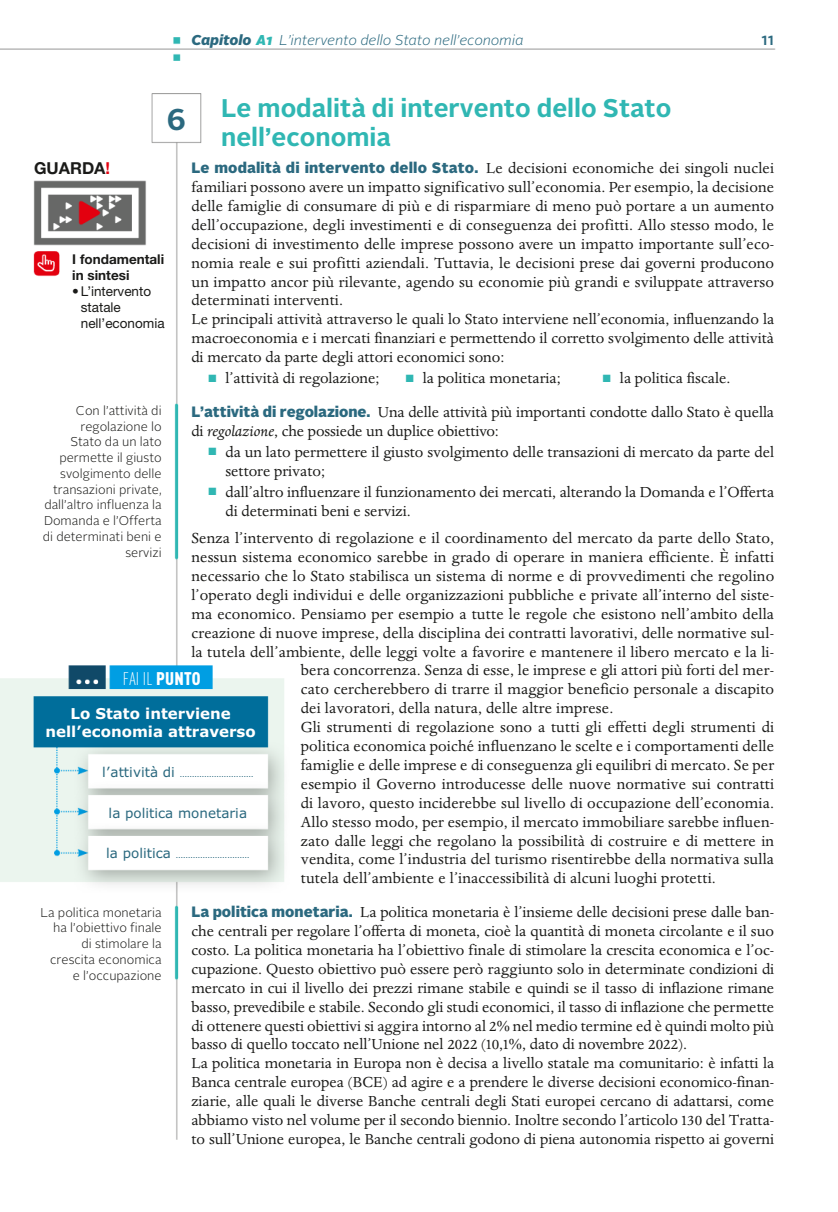
<style>
.page{position:relative;width:838px;height:1212px;background:#fff}
.page>*{position:absolute;margin:0;border:0;box-sizing:border-box;transform-origin:0 0}
.t1{font:700 30px "Alright Sans";color:#2b697f}
.t2{font:700 25.5px/28.5px "Alright Sans";color:#30b7b3}
.t3{font:300 condensed 18.15px "DIN Pro";color:#fff}
.t4{font:16.8px/18.9px "Dante MT Std";letter-spacing:.01em;color:#1a1a18}
.t5{font:700 16.5px "Helvetica Neue LT Std";color:#1a1a18}
.t6{font:500 16.5px "Alright Sans";color:#2b697f}
.t7{font:700 15px/18px "Verdana Pro";color:#fff;text-align:center}
.t8{font:italic 300 14.25px "Alright Sans";color:#2b697f}
.t9{font:13.5px "Verdana Pro";color:#2b697f}
.t10{font:13.5px/16.2px "Helvetica Neue LT Std";color:#1a1a18}
.t11{font:700 13.5px/16.2px "Helvetica Neue LT Std";color:#1a1a18}
.t12{font:300 12.75px/15.8px "Alright Sans";color:#1a1a18;text-align:right}
.s1{font-weight:900}
.s2{font-weight:900;color:#30b7b3}
.s3{font-family:"Alright Sans";font-weight:900;font-size:15px;color:#2b697f}
.s4{color:#30b7b3}
.s5{color:#e3000f}
.s6{font-style:italic}
.s7{font-size:9px}
</style>
<div class="page">
<img style="left:0;top:37px;width:776px;height:1103px">
<p class="t8" style="left:191px;top:34px;width:334px"><span class="s1">Capitolo</span> <span class="s2">A1</span> L’intervento dello Stato nell’economia</p>
<p class="t6" style="left:761px;top:32px;width:14px">11</p>
<h2 class="t2" style="left:221px;top:96px;width:452px">Le modalità di intervento dello Stato nell’economia</h2>
<p class="t4" style="left:191px;top:160px;width:584px"><span class="s3">Le modalità di intervento dello Stato.</span> Le decisioni economiche dei singoli nuclei familiari possono avere un impatto significativo sull’economia. Per esempio, la decisione delle famiglie di consumare di più e di risparmiare di meno può portare a un aumento dell’occupazione, degli investimenti e di conseguenza dei profitti. Allo stesso modo, le decisioni di investimento delle imprese possono avere un impatto importante sull’eco&shy;nomia reale e sui profitti aziendali. Tuttavia, le decisioni prese dai governi producono un impatto ancor più rilevante, agendo su economie più grandi e sviluppate attraverso determinati interventi.<br>Le principali attività attraverso le quali lo Stato interviene nell’economia, influenzando la macroeconomia e i mercati finanziari e permettendo il corretto svolgimento delle attività di mercato da parte degli attori economici sono:</p>
<p class="t4" style="left:208px;top:370px;width:173px"><span class="s4">■</span> l’attività di regolazione;</p>
<p class="t4" style="left:406px;top:370px;width:156px"><span class="s4">■</span> la politica monetaria;</p>
<h1 class="t1" style="left:167px;top:108px;width:21px">6</h1>
<p class="t5" style="left:34px;top:159px;width:78px">GUARDA<span class="s5">!</span></p>
<p class="t11" style="left:72px;top:251px;width:93px">I fondamentali in sintesi</p>
<p class="t10" style="left:81px;top:283px;width:85px;text-indent:-9px">• L’intervento statale nell’economia</p>
<p class="t4" style="left:191px;top:363px;width:584px;line-height:33.8px;text-indent:411px"><span class="s4">■</span> la politica fiscale.<br><span class="s3">L’attività di regolazione.</span> Una delle attività più importanti condotte dallo Stato è quella</p>
<p class="t4" style="left:191px;top:423px;width:309px">di <span class="s6">regolazione</span>, che possiede un duplice obiettivo:</p>
<p class="t4" style="left:225px;top:444px;width:550px;text-indent:-17px"><span class="s4">■</span> da un lato permettere il giusto svolgimento delle transazioni di mercato da parte del settore privato;</p>
<p class="t4" style="left:225px;top:484px;width:550px;text-indent:-17px"><span class="s4">■</span> dall’altro influenzare il funzionamento dei mercati, alterando la Domanda e l’Offerta di determinati beni e servizi.</p>
<p class="t4" style="left:191px;top:530px;width:584px">Senza l’intervento di regolazione e il coordinamento del mercato da parte dello Stato,</p>
<p class="t4" style="left:191px;top:549px;width:584px">nessun sistema economico sarebbe in grado di operare in maniera efficiente. È infatti</p>
<p class="t4" style="left:191px;top:568px;width:584px">necessario che lo Stato stabilisca un sistema di norme e di provvedimenti che regolino</p>
<p class="t4" style="left:191px;top:587px;width:584px">l’operato degli individui e delle organizzazioni pubbliche e private all’interno del siste-</p>
<p class="t4" style="left:191px;top:606px;width:584px">ma economico. Pensiamo per esempio a tutte le regole che esistono nell’ambito della</p>
<p class="t4" style="left:191px;top:625px;width:584px">creazione di nuove imprese, della disciplina dei contratti lavorativi, delle normative sul-</p>
<p class="t4" style="left:191px;top:643px;width:584px">la tutela dell’ambiente, delle leggi volte a favorire e mantenere il libero mercato e la li-</p>
<p class="t4" style="left:301px;top:662px;width:475px">bera concorrenza. Senza di esse, le imprese e gli attori più forti del mer-</p>
<p class="t4" style="left:301px;top:681px;width:475px">cato cercherebbero di trarre il maggior beneficio personale a discapito</p>
<p class="t4" style="left:301px;top:700px;width:314px">dei lavoratori, della natura, delle altre imprese.</p>
<p class="t4" style="left:301px;top:719px;width:475px">Gli strumenti di regolazione sono a tutti gli effetti degli strumenti di</p>
<p class="t4" style="left:301px;top:738px;width:475px">politica economica poiché influenzano le scelte e i comportamenti delle</p>
<p class="t4" style="left:301px;top:757px;width:475px">famiglie e delle imprese e di conseguenza gli equilibri di mercato. Se per</p>
<p class="t4" style="left:301px;top:776px;width:475px">esempio il Governo introducesse delle nuove normative sui contratti</p>
<p class="t4" style="left:301px;top:795px;width:475px">di lavoro, questo inciderebbe sul livello di occupazione dell’economia.</p>
<p class="t4" style="left:301px;top:814px;width:475px">Allo stesso modo, per esempio, il mercato immobiliare sarebbe influen-</p>
<p class="t4" style="left:301px;top:832px;width:475px">zato dalle leggi che regolano la possibilità di costruire e di mettere in</p>
<p class="t4" style="left:301px;top:851px;width:475px">vendita, come l’industria del turismo risentirebbe della normativa sulla</p>
<p class="t4" style="left:301px;top:870px;width:416px">tutela dell’ambiente e l’inaccessibilità di alcuni luoghi protetti.</p>
<p class="t4" style="left:191px;top:904px;width:584px"><span class="s3">La politica monetaria.</span> La politica monetaria è l’insieme delle decisioni prese dalle ban&shy;che centrali per regolare l’offerta di moneta, cioè la quantità di moneta circolante e il suo costo. La politica monetaria ha l’obiettivo finale di stimolare la crescita economica e l’oc&shy;cupazione. Questo obiettivo può essere però raggiunto solo in determinate condizioni di mercato in cui il livello dei prezzi rimane stabile e quindi se il tasso di inflazione rimane basso, prevedibile e stabile. Secondo gli studi economici, il tasso di inflazione che permette di ottenere questi obiettivi si aggira intorno al 2% nel medio termine ed è quindi molto più basso di quello toccato nell’Unione nel 2022 (10,1%, dato di novembre 2022).<br>La politica monetaria in Europa non è decisa a livello statale ma comunitario: è infatti la Banca centrale europea (BCE) ad agire e a prendere le diverse decisioni economico-finan&shy;ziarie, alle quali le diverse Banche centrali degli Stati europei cercano di adattarsi, come abbiamo visto nel volume per il secondo biennio. Inoltre secondo l’articolo 130 del Tratta&shy;to sull’Unione europea, le Banche centrali godono di piena autonomia rispetto ai governi</p>
<p class="t12" style="left:43px;top:403px;width:120px">Con l’attività di regolazione lo<br>Stato da un lato permette il giusto svolgimento delle transazioni private, dall’altro influenza la<br>Domanda e l’Offerta di determinati beni e servizi</p>
<p class="t3" style="left:123px;top:668px;width:79px">FAI IL <span class="s1">PUNTO</span></p>
<p class="t7" style="left:45px;top:705px;width:212px">Lo Stato interviene nell’economia attraverso</p>
<p class="t9" style="left:102px;top:766px;width:153px">l’attività di <span class="s7">…………………………</span></p>
<p class="t9" style="left:109px;top:807px;width:140px">la politica monetaria</p>
<p class="t9" style="left:106px;top:848px;width:145px">la politica <span class="s7">…………………………</span></p>
<p class="t12" style="left:40px;top:905px;width:123px">La politica monetaria ha l’obiettivo finale di stimolare la crescita economica e l’occupazione</p>
</div>
